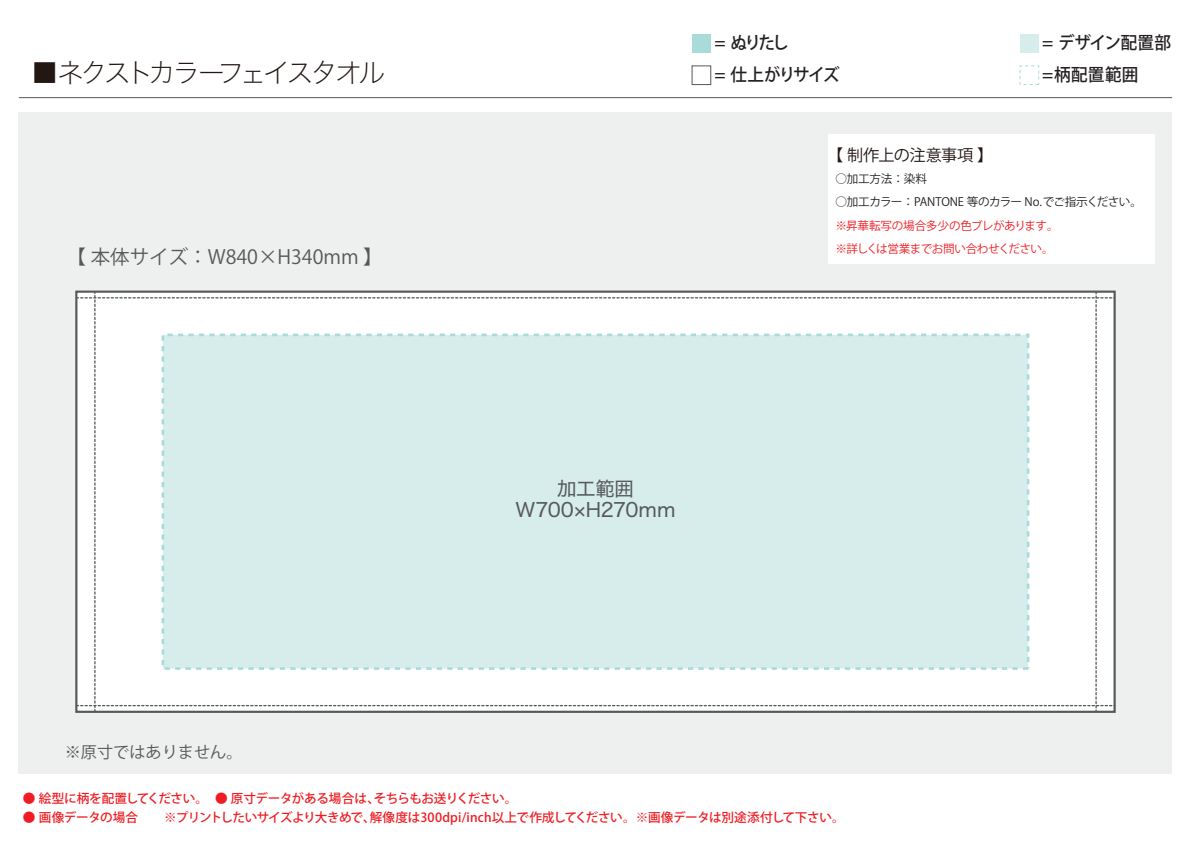
<style>
.page{position:relative;width:1191px;height:842px;background:#fff}
.page>*{position:absolute;margin:0;border:0;box-sizing:border-box;transform-origin:0 0}
.t1{font:27.4px "Hiragino Sans W1";letter-spacing:-.15em;color:#221713}
.t2{font:19.5px "Koz Go Pro";color:#57585a}
.t3{font:19.4px/21px "Hiragino Sans W4";letter-spacing:-.01em;color:#57585a;text-align:center}
.t4{font:500 17.4px/32px "Koz Go Pro";letter-spacing:.005em;color:#231f20;scale:.95 1}
.t5{font:500 17.4px/32px "Koz Go Pro";letter-spacing:-.12em;color:#231f20;scale:.95 1}
.t6{font:16.2px "Koz Go Pro";color:#57585a}
.t7{font:16.2px "Koz Go Pr 6 N";letter-spacing:-.02em;color:#221713}
.t8{font:500 12.6px "Koz Go Pro";letter-spacing:-.03em;color:#ee1d23}
.t9{font:11.6px/23.3px "Koz Go Pr 6 N";letter-spacing:-.04em;color:#ee1d23}
.t10{font:11.6px "Koz Go Pro";letter-spacing:-.04em;color:#231f20}
.t11{font:11.6px "Koz Go Pr 6 N";letter-spacing:-.02em;color:#231f20}
</style>
<div class="page">
<div style="left:19px;top:113px;width:1153px;height:661px;background:#eef0f0"></div>
<hr style="left:19px;top:97px;width:1153px;height:1px;background:#57585a">
<div style="left:828px;top:134px;width:326px;height:130px;background:#fff"></div>
<div style="left:692px;top:34px;width:18px;height:19px;background:#a8dbda"></div>
<div style="left:691px;top:65px;width:20px;height:20px;border:1px solid #57585a"></div>
<div style="left:1020px;top:34px;width:18px;height:19px;background:#d6edeb"></div>
<div style="left:1019px;top:65px;width:20px;height:20px;border:1px dashed #a8dbda"></div>
<svg style="left:76px;top:292px;width:1038px;height:420px;background:#f1f2f2"></svg>
<div style="left:162px;top:334px;width:867px;height:336px;background:#d6edeb;border:3px dashed #a8dbda"></div>
<h1 class="t1" style="left:31px;top:49px;width:356px">■ネクストカラーフェイスタオル</h1>
<h2 class="t2" style="left:67px;top:244px;width:318px">【 本体サイズ：W840×H340mm 】</h2>
<p class="t6" style="left:65px;top:742px;width:179px">※原寸ではありません。</p>
<h3 class="t5" style="left:714px;top:28px;width:133px">= ぬりたし<br>= 仕上がりサイズ</h3>
<h3 class="t4" style="left:1042px;top:28px;width:137px">= デザイン配置部=柄配置範囲</h3>
<p class="t7" style="left:827px;top:146px;width:167px">【 制作上の注意事項 】</p>
<p class="t11" style="left:835px;top:172px;width:93px">○加工方法：染料</p>
<p class="t10" style="left:835px;top:195px;width:308px">○加工カラー：PANTONE 等のカラー No.でご指示ください。</p>
<p class="t9" style="left:835px;top:214px;width:225px">※昇華転写の場合多少の色ブレがあります。※詳しくは営業までお問い合わせください。</p>
<h3 class="t3" style="left:515px;top:477px;width:162px">加工範囲<br>W700×H270mm</h3>
<p class="t8" style="left:23px;top:790px;width:496px">● 絵型に柄を配置してください。　● 原寸データがある場合は、そちらもお送りください。</p>
<p class="t8" style="left:23px;top:809px;width:823px">● 画像データの場合　　※プリントしたいサイズより大きめで、解像度は300dpi/inch以上で作成してください。※画像データは別途添付して下さい。</p>
</div>
